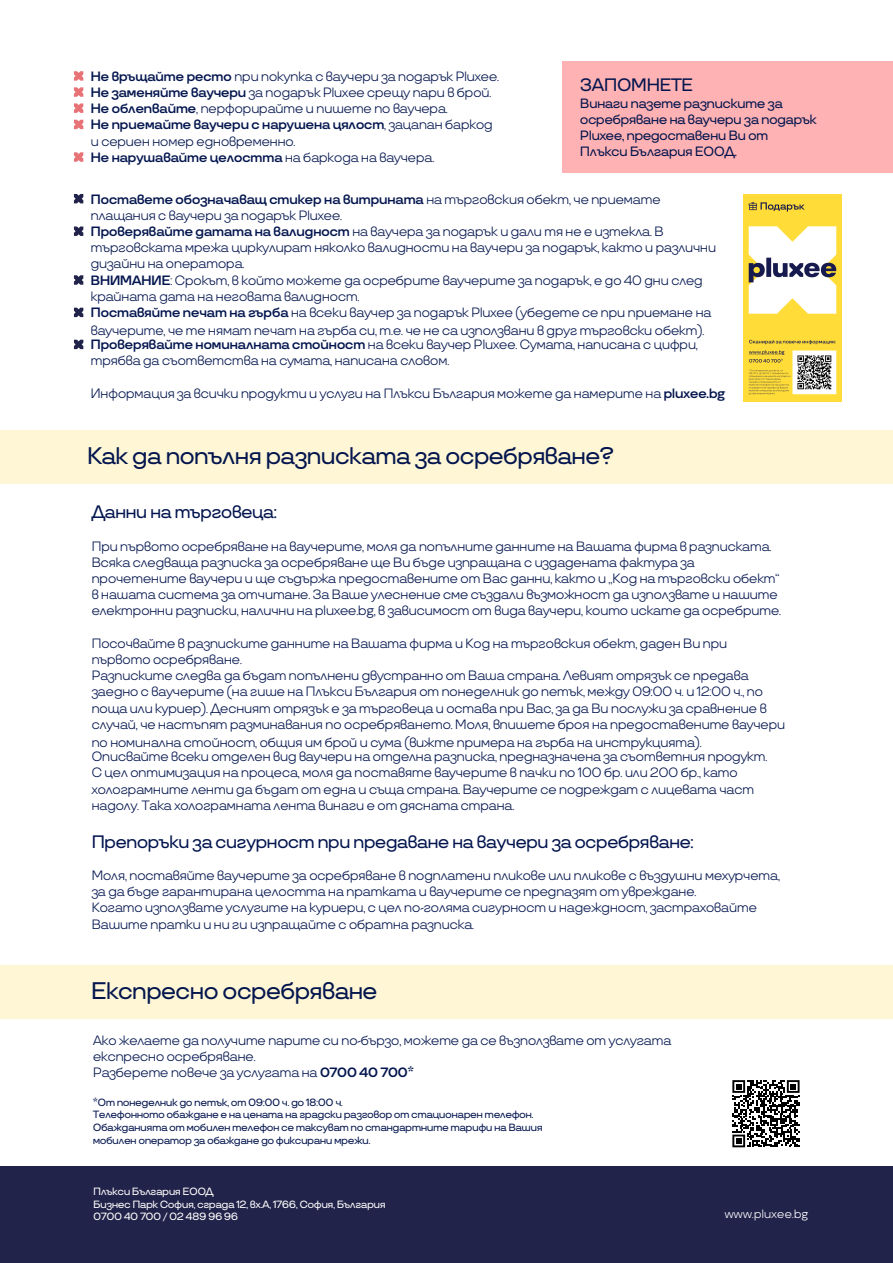
<style>
.page{position:relative;width:893px;height:1263px;background:#fff}
.page>*{position:absolute;margin:0;border:0;box-sizing:border-box;transform-origin:0 0}
.t1{font:500 24px "TT Travels";letter-spacing:-.05em;color:#03154e}
.t2{font:500 18px "TT Travels";letter-spacing:-.05em;color:#03154e}
.t3{font:13.5px/16.2px "TT Travels";letter-spacing:-.05em;color:#03154e}
.t4{font:500 13.5px/16.2px "TT Travels";letter-spacing:-.05em;color:#03154e}
.t5{font:12px "TT Travels";letter-spacing:-.03em;color:#fff}
.t6{font:500 10.5px/12.6px "TT Travels";letter-spacing:-.05em;color:#03154e}
.t7{font:500 10.5px/12.6px "TT Travels";letter-spacing:-.05em;color:#fff}
.s1{font-weight:600}
</style>
<div class="page">
<img style="left:743px;top:194px;width:99px;height:207px">
<div style="left:0;top:431px;width:893px;height:53px;background:#fff6d5"></div>
<div style="left:0;top:965px;width:893px;height:54px;background:#fff6d5"></div>
<div style="left:562px;top:62px;width:331px;height:111px;background:#ffb2b3"></div>
<div style="left:0;top:1167px;width:893px;height:96px;background:#22234a"></div>
<svg style="left:74px;top:71px;width:9px;height:10px"></svg>
<svg style="left:74px;top:87px;width:9px;height:10px"></svg>
<svg style="left:74px;top:103px;width:9px;height:10px"></svg>
<svg style="left:74px;top:120px;width:9px;height:9px"></svg>
<svg style="left:74px;top:152px;width:9px;height:10px"></svg>
<svg style="left:74px;top:194px;width:9px;height:9px"></svg>
<svg style="left:74px;top:226px;width:9px;height:10px"></svg>
<svg style="left:74px;top:275px;width:9px;height:10px"></svg>
<svg style="left:74px;top:308px;width:9px;height:9px"></svg>
<svg style="left:74px;top:340px;width:9px;height:9px"></svg>
<svg style="left:732px;top:1080px;width:68px;height:67px"></svg>
<p class="t3" style="left:90px;top:68px;width:410px"><span class="s1">Не връщайте ресто</span> при покупка с ваучери за подарък Pluxee.<br><span class="s1">Не заменяйте ваучери</span> за подарък Pluxee срещу пари в брой.<br><span class="s1">Не облепвайте</span>, перфорирайте и пишете по ваучера.<br><span class="s1">Не приемайте ваучери с нарушена цялост</span>, зацапан баркод и сериен номер едновременно.<br><span class="s1">Не нарушавайте целостта</span> на баркода на ваучера.</p>
<p class="t3" style="left:90px;top:191px;width:627px"><span class="s1">Поставете обозначаващ стикер на витрината</span> на търговския обект, че приемате плащания с ваучери за подарък Pluxee.<br><span class="s1">Проверявайте датата на валидност</span> на ваучера за подарък и дали тя не е изтекла. В търговската мрежа циркулират няколко валидности на ваучери за подарък, както и различни дизайни на оператора.<br><span class="s1">ВНИМАНИЕ</span>: Срокът, в който можете да осребрите ваучерите за подарък, е до 40 дни след крайната дата на неговата валидност.<br><span class="s1">Поставяйте печат на гърба</span> на всеки ваучер за подарък Pluxee (убедете се при приемане на</p>
<p class="t3" style="left:90px;top:323px;width:615px;line-height:14.5px">ваучерите, че те нямат печат на гърба си, т.е. че не са използвани в друг търговски обект).<br><span class="s1">Проверявайте номиналната стойност</span> на всеки ваучер Pluxee. Сумата, написана с цифри,</p>
<p class="t3" style="left:90px;top:353px;width:361px">трябва да съответства на сумата, написана словом.</p>
<p class="t3" style="left:90px;top:385px;width:636px">Информация за всички продукти и услуги на Плъкси България можете да намерите на <span class="s1">pluxee.bg</span></p>
<h2 class="t2" style="left:580px;top:74px;width:115px">ЗАПОМНЕТЕ</h2>
<p class="t4" style="left:580px;top:95px;width:239px">Винаги пазете разписките за осребряване на ваучери за подарък<br>Pluxee, предоставени Ви от<br>Плъкси България ЕООД.</p>
<h1 class="t1" style="left:87px;top:441px;width:529px">Как да попълня разписката за осребряване?</h1>
<h2 class="t2" style="left:91px;top:501px;width:187px">Данни на търговеца:</h2>
<p class="t3" style="left:91px;top:538px;width:692px">При първото осребряване на ваучерите, моля да попълните данните на Вашата фирма в разписката.<br>Всяка следваща разписка за осребряване ще Ви бъде изпращана с издадената фактура за прочетените ваучери и ще съдържа предоставените от Вас данни, както и „Код на търговски обект“ в нашата система за отчитане. За Ваше улеснение сме създали възможност да използвате и нашите електронни разписки, налични на pluxee.bg, в зависимост от вида ваучери, които искате да осребрите.</p>
<p class="t3" style="left:91px;top:635px;width:696px">Посочвайте в разписките данните на Вашата фирма и Код на търговския обект, даден Ви при първото осребряване.<br>Разписките следва да бъдат попълнени двустранно от Ваша страна. Левият отрязък се предава заедно с ваучерите (на гише на Плъкси България от понеделник до петък, между 09:00 ч. и 12:00 ч., по поща или куриер). Десният отрязък е за търговеца и остава при Вас, за да Ви послужи за сравнение в случай, че настъпят разминавания по осребряването. Моля, впишете броя на предоставените ваучери</p>
<p class="t3" style="left:91px;top:735px;width:678px;line-height:14.5px">по номинална стойност, общия им брой и сума (вижте примера на гърба на инструкцията).<br>Описвайте всеки отделен вид ваучери на отделна разписка, предназначена за съответния продукт.</p>
<p class="t3" style="left:91px;top:765px;width:664px">С цел оптимизация на процеса, моля да поставяте ваучерите в пачки по 100 бр. или 200 бр., като холограмните ленти да бъдат от една и съща страна. Ваучерите се подреждат с лицевата част надолу. Така холограмната лента винаги е от дясната страна.</p>
<h2 class="t2" style="left:91px;top:830px;width:604px">Препоръки за сигурност при предаване на ваучери за осребряване:</h2>
<p class="t3" style="left:91px;top:867px;width:690px">Моля, поставяйте ваучерите за осребряване в подплатени пликове или пликове с въздушни мехурчета, за да бъде гарантирана целостта на пратката и ваучерите се предпазят от увреждане.<br>Когато използвате услугите на куриери, с цел по-голяма сигурност и надеждност, застраховайте Вашите пратки и ни ги изпращайте с обратна разписка.</p>
<h1 class="t1" style="left:91px;top:976px;width:289px">Експресно осребряване</h1>
<p class="t3" style="left:93px;top:1032px;width:580px">Ако желаете да получите парите си по-бързо, можете да се възползвате от услугата експресно осребряване.<br>Разберете повече за услугата на <span class="s1">0700 40 700*</span></p>
<p class="t6" style="left:93px;top:1096px;width:451px">*От понеделник до петък, от 09:00 ч. до 18:00 ч.<br>Телефонното обаждане е на цената на градски разговор от стационарен телефон.<br>Обажданията от мобилен телефон се таксуват по стандартните тарифи на Вашия мобилен оператор за обаждане до фиксирани мрежи.</p>
<p class="t7" style="left:93px;top:1185px;width:294px">Плъкси България ЕООД<br>Бизнес Парк София, сграда 12, вх.А, 1766, София, България<br>0700 40 700 / 02 489 96 96</p>
<p class="t5" style="left:724px;top:1207px;width:85px">www.pluxee.bg</p>
</div>
